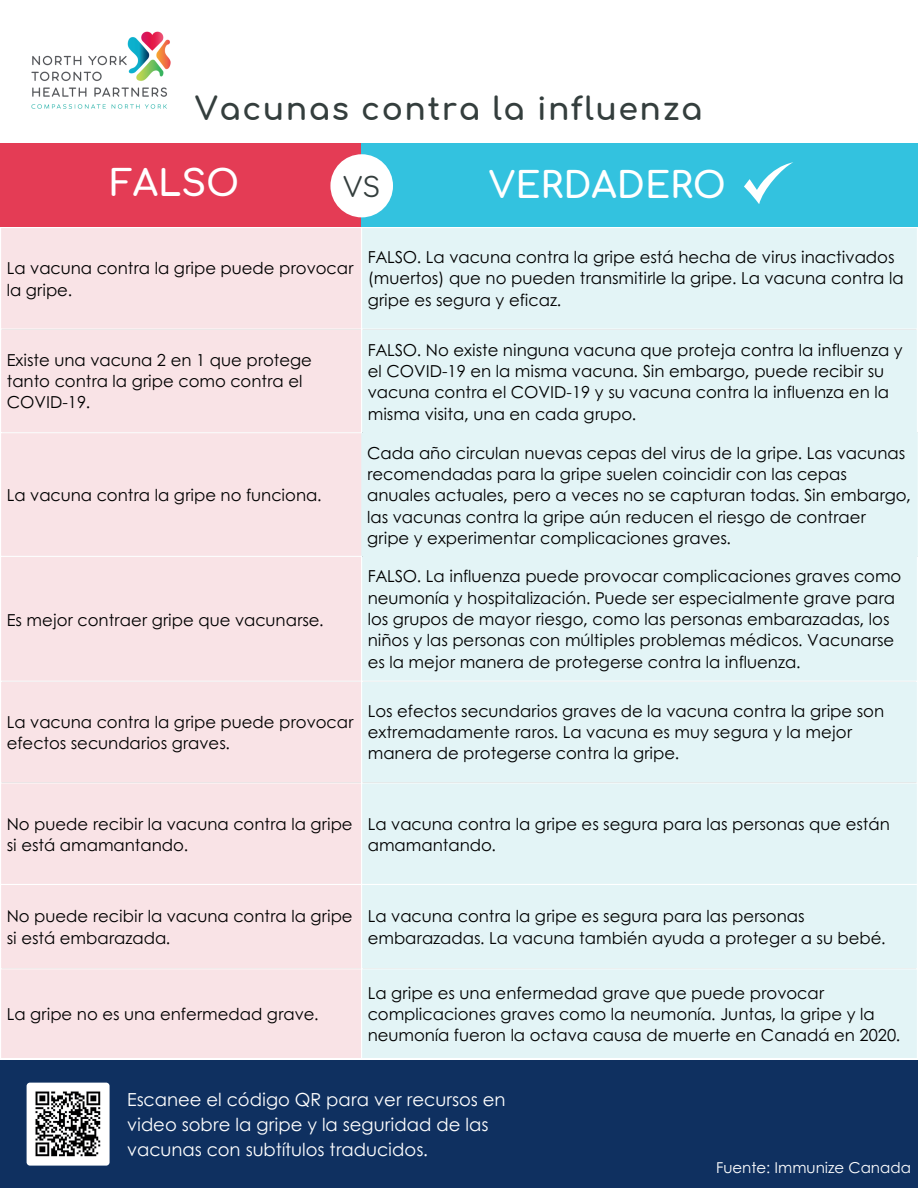
<style>
.page{position:relative;width:918px;height:1188px;background:#fff}
.page>*{position:absolute;margin:0;border:0;box-sizing:border-box;transform-origin:0 0}
.t1{font:700 36px "Comfortaa";color:#fff}
.t2{font:700 31.5px "Comfortaa";letter-spacing:.05em;color:#343e3d}
.t3{font:27px "Comfortaa";color:#343e3d}
.t4{font:18px/24.8px "Century Gothic";color:#fff}
.t5{font:16.5px/21.3px "Century Gothic";color:#000}
.t6{font:15px "Century Gothic";color:#fff}
</style>
<div class="page">
<div style="left:1px;top:228px;width:360px;height:830px;background:#f9e3e6"></div>
<div style="left:361px;top:228px;width:557px;height:830px;background:#e3f4f6"></div>
<hr style="left:361px;top:228px;width:1px;height:204px;background:#fff">
<hr style="left:361px;top:557px;width:1px;height:501px;background:#fff">
<hr style="left:917px;top:228px;width:1px;height:205px;background:#fff">
<hr style="left:917px;top:556px;width:1px;height:502px;background:#fff">
<hr style="left:0;top:329px;width:918px;height:1px;background:#fff">
<hr style="left:0;top:432px;width:362px;height:1px;background:#fff">
<hr style="left:0;top:556px;width:362px;height:1px;background:#fff">
<hr style="left:0;top:681px;width:918px;height:1px;background:#fff">
<hr style="left:0;top:782px;width:918px;height:1px;background:#fff">
<hr style="left:0;top:884px;width:918px;height:1px;background:#fff">
<hr style="left:0;top:968px;width:918px;height:1px;background:#fff">
<div style="left:0;top:143px;width:360px;height:84px;background:#e43c55"></div>
<div style="left:362px;top:143px;width:556px;height:84px;background:#33c2df"></div>
<img style="left:31px;top:31px;width:140px;height:78px">
<div style="left:0;top:1060px;width:918px;height:128px;background:#0f3060"></div>
<div style="left:330px;top:154px;width:63px;height:63px;background:#fff;border-radius:50%"></div>
<img style="left:27px;top:1083px;width:83px;height:83px;border-radius:3px">
<svg style="left:744px;top:162px;width:49px;height:42px"></svg>
<h2 class="t2" style="left:195px;top:80px;width:509px">Vacunas contra la influenza</h2>
<h1 class="t1" style="left:110px;top:150px;width:130px">FALSO</h1>
<h3 class="t3" style="left:343px;top:162px;width:39px">VS</h3>
<h1 class="t1" style="left:489px;top:152px;width:239px">VERDADERO</h1>
<p class="t5" style="left:7px;top:257px;width:348px">La vacuna contra la gripe puede provocar la gripe.</p>
<p class="t5" style="left:368px;top:246px;width:537px">FALSO. La vacuna contra la gripe está hecha de virus inactivados (muertos) que no pueden transmitirle la gripe. La vacuna contra la gripe es segura y eficaz.</p>
<p class="t5" style="left:7px;top:349px;width:307px">Existe una vacuna 2 en 1 que protege tanto contra la gripe como contra el<br>COVID-19.</p>
<p class="t5" style="left:368px;top:339px;width:536px">FALSO. No existe ninguna vacuna que proteja contra la influenza y el COVID-19 en la misma vacuna. Sin embargo, puede recibir su vacuna contra el COVID-19 y su vacuna contra la influenza en la misma visita, una en cada grupo.</p>
<p class="t5" style="left:7px;top:484px;width:316px">La vacuna contra la gripe no funciona.</p>
<p class="t5" style="left:7px;top:609px;width:318px">Es mejor contraer gripe que vacunarse.</p>
<p class="t5" style="left:367px;top:442px;width:546px">Cada año circulan nuevas cepas del virus de la gripe. Las vacunas recomendadas para la gripe suelen coincidir con las cepas anuales actuales, pero a veces no se capturan todas. Sin embargo, las vacunas contra la gripe aún reducen el riesgo de contraer gripe y experimentar complicaciones graves.</p>
<p class="t5" style="left:368px;top:565px;width:535px">FALSO. La influenza puede provocar complicaciones graves como neumonía y hospitalización. Puede ser especialmente grave para los grupos de mayor riesgo, como las personas embarazadas, los niños y las personas con múltiples problemas médicos. Vacunarse es la mejor manera de protegerse contra la influenza.</p>
<p class="t5" style="left:7px;top:711px;width:348px">La vacuna contra la gripe puede provocar efectos secundarios graves.</p>
<p class="t5" style="left:368px;top:700px;width:518px">Los efectos secundarios graves de la vacuna contra la gripe son extremadamente raros. La vacuna es muy segura y la mejor manera de protegerse contra la gripe.</p>
<p class="t5" style="left:7px;top:813px;width:347px">No puede recibir la vacuna contra la gripe si está amamantando.</p>
<p class="t5" style="left:368px;top:813px;width:524px">La vacuna contra la gripe es segura para las personas que están amamantando.</p>
<p class="t5" style="left:7px;top:905px;width:347px">No puede recibir la vacuna contra la gripe si está embarazada.</p>
<p class="t5" style="left:368px;top:905px;width:520px">La vacuna contra la gripe es segura para las personas embarazadas. La vacuna también ayuda a proteger a su bebé.</p>
<p class="t5" style="left:7px;top:1003px;width:313px">La gripe no es una enfermedad grave.</p>
<p class="t5" style="left:368px;top:982px;width:534px">La gripe es una enfermedad grave que puede provocar complicaciones graves como la neumonía. Juntas, la gripe y la neumonía fueron la octava causa de muerte en Canadá en 2020.</p>
<p class="t4" style="left:127px;top:1087px;width:380px">Escanee el código QR para ver recursos en video sobre la gripe y la seguridad de las vacunas con subtítulos traducidos.</p>
<p class="t6" style="left:716px;top:1158px;width:196px">Fuente: Immunize Canada</p>
</div>
